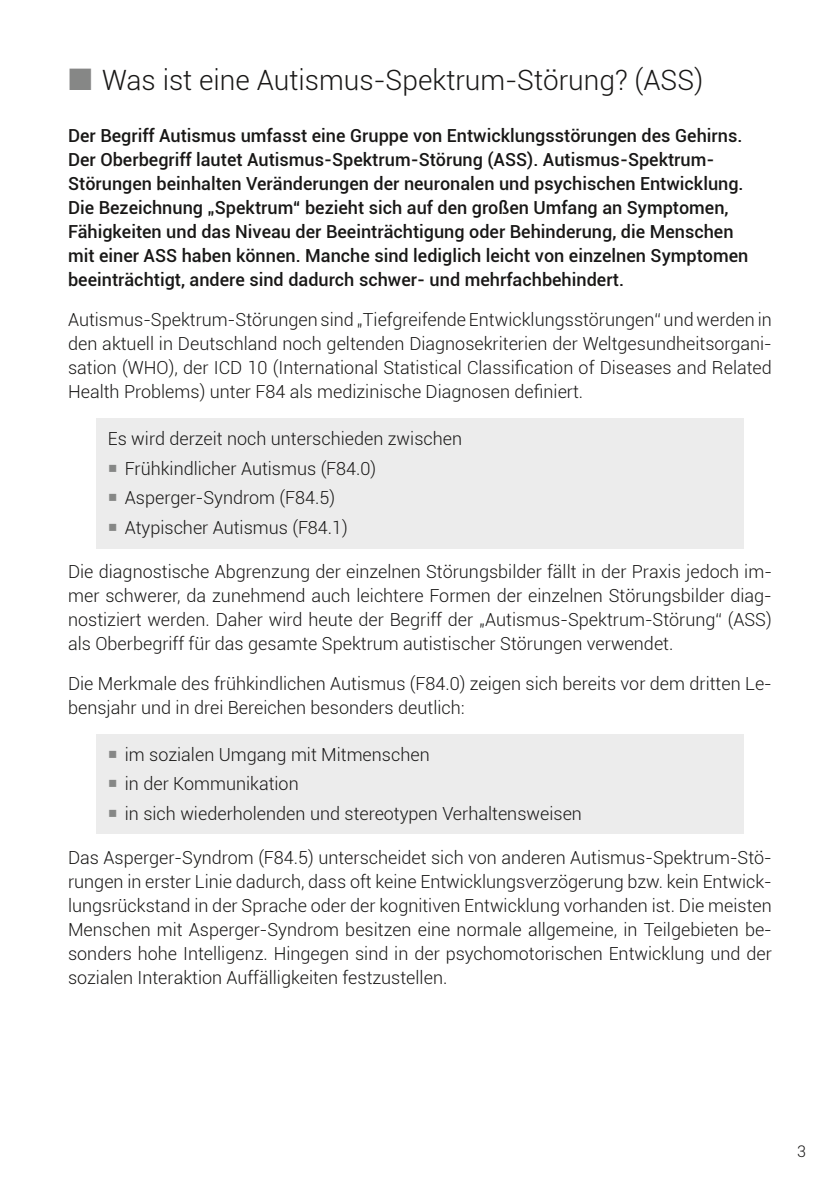
<style>
.page{position:relative;width:840px;height:1191px;background:#fff}
.page>*{position:absolute;margin:0;border:0;box-sizing:border-box;transform-origin:0 0}
.t1{font:300 28px "Roboto";color:#181716}
.t2{font:300 18px/24px "Roboto";color:#181716;text-align:justify}
.t3{font:500 18px/24px "Roboto";color:#181716}
.t4{font:300 16px "Roboto";color:#181716}
.s1{color:#868786}
</style>
<div class="page">
<div style="left:96px;top:734px;width:647px;height:99px;background:#ececec"></div>
<div style="left:96px;top:418px;width:647px;height:130px;background:#ececec"></div>
<h1 class="t1" style="left:102px;top:61px;width:602px">Was ist eine Autismus-Spektrum-Störung? (ASS)</h1>
<p class="t3" style="left:68px;top:123px;width:681px">Der Begriff Autismus umfasst eine Gruppe von Entwicklungsstörungen des Gehirns.<br>Der Oberbegriff lautet Autismus-Spektrum-Störung (ASS). Autismus-Spektrum-Störungen beinhalten Veränderungen der neuronalen und psychischen Entwicklung.<br>Die Bezeichnung „Spektrum“ bezieht sich auf den großen Umfang an Symptomen, Fähigkeiten und das Niveau der Beeinträchtigung oder Behinderung, die Menschen mit einer ASS haben können. Manche sind lediglich leicht von einzelnen Symptomen beeinträchtigt, andere sind dadurch schwer- und mehrfachbehindert.</p>
<p class="t2" style="left:68px;top:307px;width:705px">Autismus-Spektrum-Störungen sind „Tiefgreifende Entwicklungsstörungen“ und werden in den aktuell in Deutschland noch geltenden Diagnosekriterien der Weltgesundheitsorgani&shy;sation (WHO), der ICD 10 (International Statistical Classification of Diseases and Related Health Problems) unter F84 als medizinische Diagnosen definiert.</p>
<p class="t2" style="left:108px;top:426px;width:355px">Es wird derzeit noch unterschieden zwischen</p>
<p class="t2" style="left:108px;top:456px;width:270px"><span class="s1">○</span> Frühkindlicher Autismus (F84.0)</p>
<p class="t2" style="left:108px;top:485px;width:228px"><span class="s1">○</span> Asperger-Syndrom (F84. 5)</p>
<p class="t2" style="left:108px;top:515px;width:241px"><span class="s1">○</span> Atypischer Autismus (F84. 1)</p>
<p class="t2" style="left:68px;top:559px;width:705px">Die diagnostische Abgrenzung der einzelnen Störungsbilder fällt in der Praxis jedoch im&shy;mer schwerer, da zunehmend auch leichtere Formen der einzelnen Störungsbilder diag&shy;nostiziert werden. Daher wird heute der Begriff der „Autismus-Spektrum-Störung“ (ASS) als Oberbegriff für das gesamte Spektrum autistischer Störungen verwendet.</p>
<p class="t2" style="left:68px;top:671px;width:704px">Die Merkmale des frühkindlichen Autismus (F84.0) zeigen sich bereits vor dem dritten Le&shy;bensjahr und in drei Bereichen besonders deutlich:</p>
<p class="t2" style="left:108px;top:741px;width:323px"><span class="s1">○</span> im sozialen Umgang mit Mitmenschen</p>
<p class="t2" style="left:108px;top:771px;width:192px"><span class="s1">○</span> in der Kommunikation</p>
<p class="t2" style="left:108px;top:801px;width:475px"><span class="s1">○</span> in sich wiederholenden und stereotypen Verhaltensweisen</p>
<p class="t2" style="left:68px;top:844px;width:705px">Das Asperger-Syndrom (F84. 5) unterscheidet sich von anderen Autismus-Spektrum-Stö&shy;rungen in erster Linie dadurch, dass oft keine Entwicklungsverzögerung bzw. kein Entwick&shy;lungsrückstand in der Sprache oder der kognitiven Entwicklung vorhanden ist. Die meisten Menschen mit Asperger-Syndrom besitzen eine normale allgemeine, in Teilgebieten be&shy;sonders hohe Intelligenz. Hingegen sind in der psychomotorischen Entwicklung und der sozialen Interaktion Auffälligkeiten festzustellen.</p>
<p class="t4" style="left:796px;top:1140px;width:10px">3</p>
</div>
